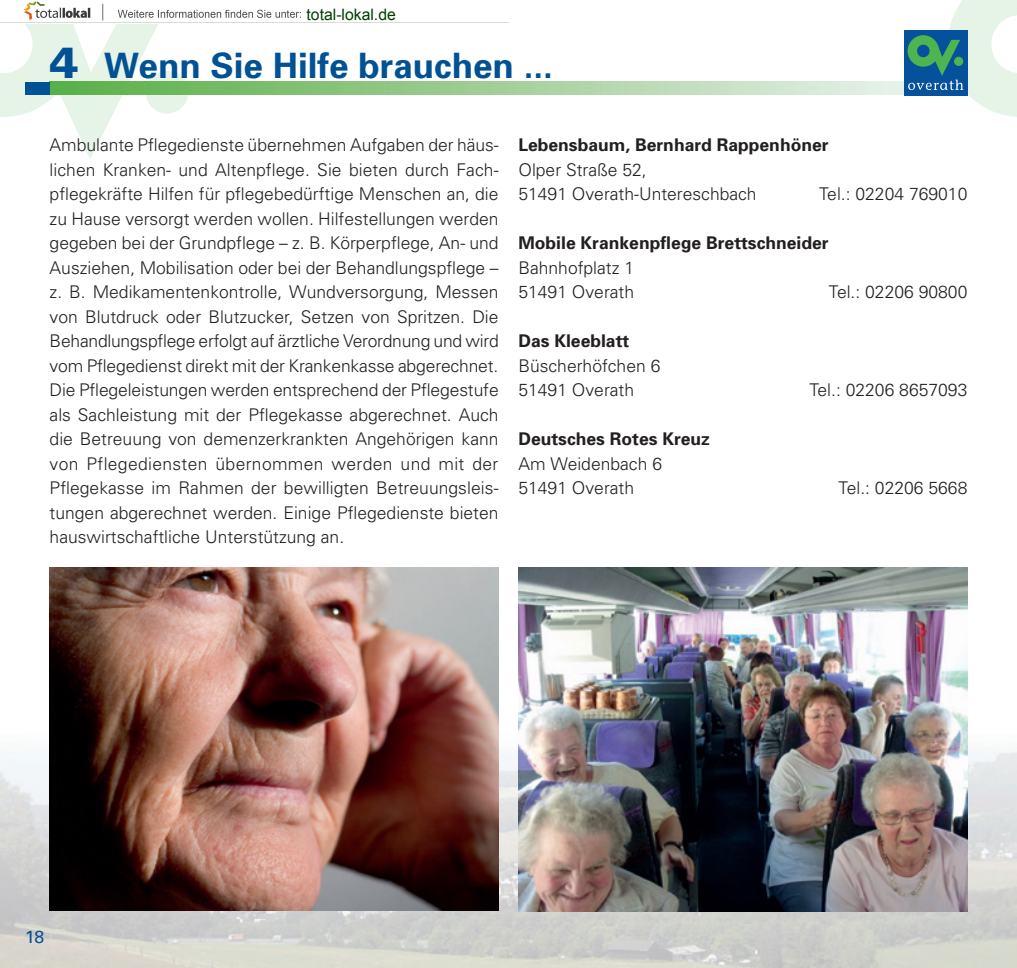
<style>
.page{position:relative;width:1017px;height:968px;background:#fff}
.page>*{position:absolute;margin:0;border:0;box-sizing:border-box;transform-origin:0 0}
.t1{font:700 35px "Univers";color:#015195}
.t2{font:300 17.5px/24.5px "Univers";color:#231f20}
.t3{font:700 17.5px "Univers";color:#231f20}
.t4{font:17.5px "Univers";color:#015195}
.t5{font:15.75px "Arial";color:#004000}
.s1{font-weight:900;font-size:43.75px}
</style>
<div class="page">
<img style="left:0;top:716px;width:1017px;height:251px">
<div style="left:146px;top:71px;width:42px;height:42px;background:#e6f3e7;border-radius:50%"></div>
<svg style="left:0;top:24px;width:174px;height:135px"></svg>
<svg style="left:50px;top:82px;width:854px;height:12px;background:#9fce96"></svg>
<div style="left:904px;top:30px;width:63px;height:65px;background:#06519c"></div>
<div style="left:25px;top:82px;width:25px;height:12px;background:#015195"></div>
<svg style="left:908px;top:0;width:109px;height:117px"></svg>
<img style="left:50px;top:568px;width:449px;height:342px">
<img style="left:518px;top:568px;width:449px;height:343px">
<img style="left:0;top:1px;width:508px;height:22px">
<p class="t5" style="left:307px;top:4px;width:91px">total-lokal.de</p>
<h1 class="t1" style="left:50px;top:45px;width:483px"><span class="s1">4</span> Wenn Sie Hilfe brauchen ...</h1>
<p class="t2" style="left:50px;top:133px;width:451px;text-align:justify">Ambulante Pflegedienste übernehmen Aufgaben der häus&shy;lichen Kranken- und Altenpflege. Sie bieten durch Fach&shy;pflegekräfte Hilfen für pflegebedürftige Menschen an, die zu Hause versorgt werden wollen. Hilfestellungen werden gegeben bei der Grundpflege – z. B. Körperpflege, An- und Ausziehen, Mobilisation oder bei der Behandlungspflege – z. B. Medikamentenkontrolle, Wundversorgung, Messen von Blutdruck oder Blutzucker, Setzen von Spritzen. Die Behandlungspflege erfolgt auf ärztliche Verordnung und wird vom Pflegedienst direkt mit der Krankenkasse abgerechnet.<br>Die Pflegeleistungen werden entsprechend der Pflegestufe als Sachleistung mit der Pflegekasse abgerechnet. Auch die Betreuung von demenzerkrankten Angehörigen kann von Pflegediensten übernommen werden und mit der Pflegekasse im Rahmen der bewilligten Betreuungsleis&shy;tungen abgerechnet werden. Einige Pflegedienste bieten hauswirtschaftliche Unterstützung an.</p>
<p class="t3" style="left:518px;top:134px;width:312px">Lebensbaum, Bernhard Rappenhöner</p>
<p class="t2" style="left:518px;top:157px;width:240px">Olper Straße 52,<br>51491 Overath-Untereschbach</p>
<p class="t2" style="left:819px;top:182px;width:150px">Tel.: 02204 769010</p>
<p class="t3" style="left:518px;top:232px;width:312px">Mobile Krankenpflege Brettschneider</p>
<p class="t2" style="left:518px;top:255px;width:117px">Bahnhofplatz 1<br>51491 Overath</p>
<p class="t2" style="left:829px;top:280px;width:140px">Tel.: 02206 90800</p>
<p class="t3" style="left:518px;top:330px;width:112px">Das Kleeblatt</p>
<p class="t2" style="left:518px;top:353px;width:144px">Büscherhöfchen 6<br>51491 Overath</p>
<p class="t2" style="left:809px;top:378px;width:159px">Tel.: 02206 8657093</p>
<p class="t3" style="left:518px;top:428px;width:193px">Deutsches Rotes Kreuz</p>
<p class="t2" style="left:518px;top:451px;width:145px">Am Weidenbach 6<br>51491 Overath</p>
<p class="t2" style="left:839px;top:476px;width:130px">Tel.: 02206 5668</p>
<p class="t4" style="left:25px;top:926px;width:21px">1 8</p>
</div>
